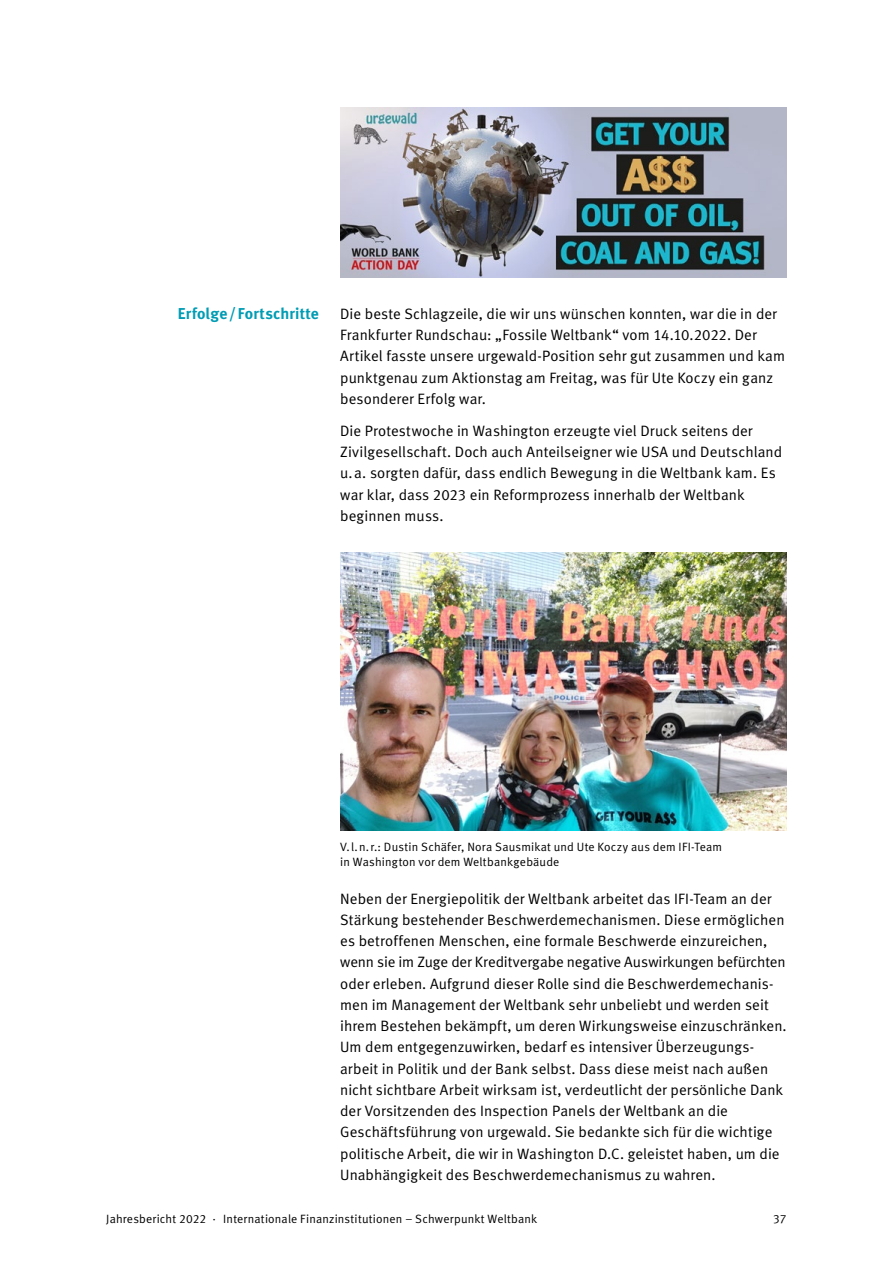
<style>
.page{position:relative;width:893px;height:1263px;background:#fff}
.page>*{position:absolute;margin:0;border:0;box-sizing:border-box;transform-origin:0 0}
.t1{font:15.75px "Meta Bold LF";letter-spacing:.015em;color:#009cb4}
.t2{font:15px/21.3px "Meta Normal LF";letter-spacing:.005em;color:#000}
.t3{font:12px/15.9px "Meta Normal LF";letter-spacing:.015em;color:#000}
</style>
<div class="page">
<img style="left:340px;top:108px;width:447px;height:169px">
<img style="left:340px;top:553px;width:447px;height:277px">
<p class="t1" style="left:178px;top:304px;width:142px">Erfolge/Fortschritte</p>
<p class="t2" style="left:340px;top:303px;width:446px">Die beste Schlagzeile, die wir uns wünschen konnten, war die in der Frankfurter Rundschau: „Fossile Weltbank“ vom 14.10.2022. Der Artikel fasste unsere urgewald-Position sehr gut zusammen und kam punktgenau zum Aktionstag am Freitag, was für Ute Koczy ein ganz besonderer Erfolg war.</p>
<p class="t2" style="left:340px;top:420px;width:443px">Die Protestwoche in Washington erzeugte viel Druck seitens der Zivilgesellschaft. Doch auch Anteilseigner wie USA und Deutschland u.a. sorgten dafür, dass endlich Bewegung in die Weltbank kam. Es war klar, dass 2023 ein Reformprozess innerhalb der Weltbank beginnen muss.</p>
<p class="t3" style="left:340px;top:838px;width:383px">V.l.n.r.: Dustin Schäfer, Nora Sausmikat und Ute Koczy aus dem IFI-Team in Washington vor dem Weltbankgebäude</p>
<p class="t2" style="left:340px;top:888px;width:448px">Neben der Energiepolitik der Weltbank arbeitet das IFI-Team an der Stärkung bestehender Beschwerdemechanismen. Diese ermöglichen es betroffenen Menschen, eine formale Beschwerde einzureichen, wenn sie im Zuge der Kreditvergabe negative Auswirkungen befürchten oder erleben. Aufgrund dieser Rolle sind die Beschwerdemechanis&shy;men im Management der Weltbank sehr unbeliebt und werden seit ihrem Bestehen bekämpft, um deren Wirkungsweise einzuschränken.<br>Um dem entgegenzuwirken, bedarf es intensiver Überzeugungs&shy;arbeit in Politik und der Bank selbst. Dass diese meist nach außen nicht sichtbare Arbeit wirksam ist, verdeutlicht der persönliche Dank der Vorsitzenden des Inspection Panels der Weltbank an die Geschäftsführung von urgewald. Sie bedankte sich für die wichtige politische Arbeit, die wir in Washington D.C. geleistet haben, um die Unabhängigkeit des Beschwerdemechanismus zu wahren.</p>
<p class="t3" style="left:106px;top:1210px;width:432px">Jahresbericht 2022 · Internationale Finanzinstitutionen – Schwerpunkt Weltbank</p>
<p class="t3" style="left:773px;top:1210px;width:15px">37</p>
</div>
